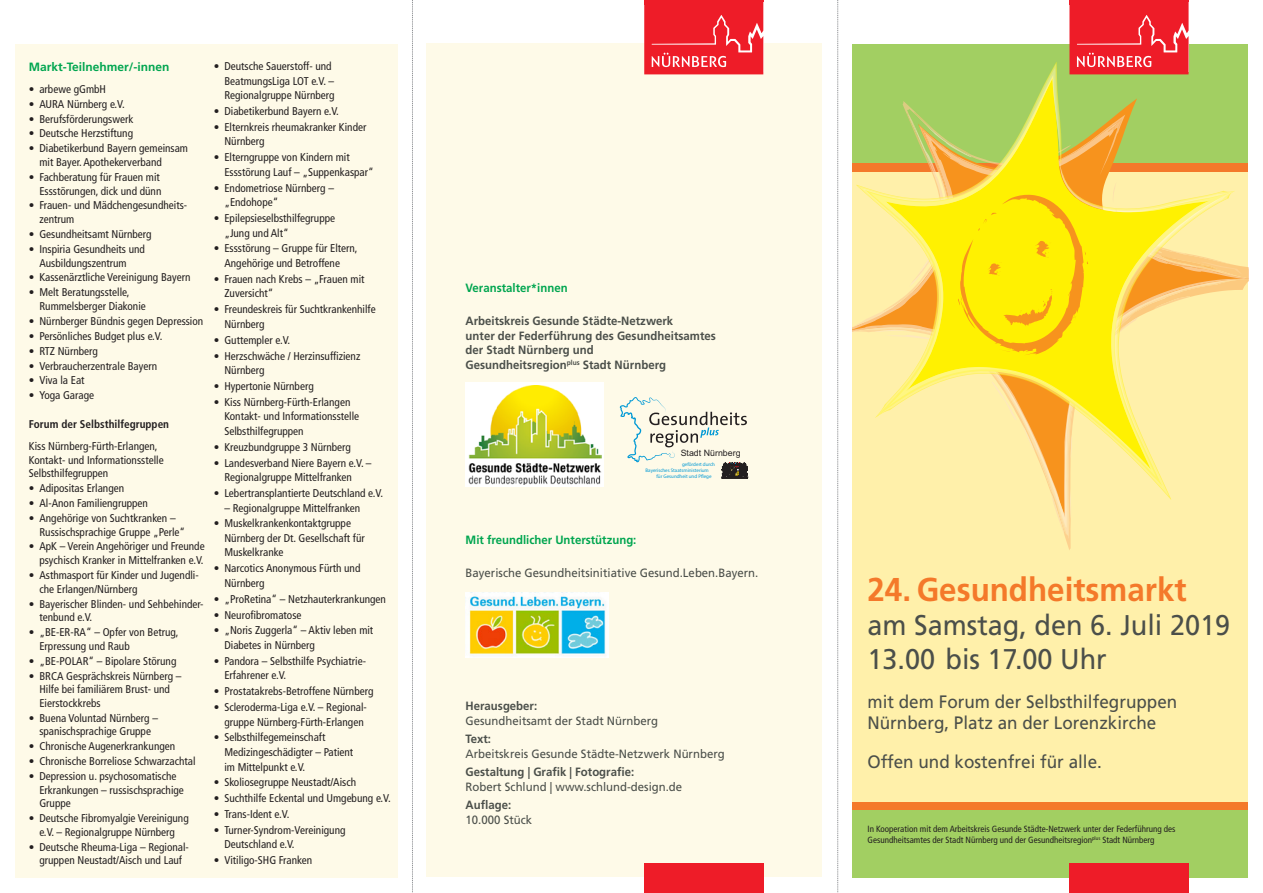
<style>
.page{position:relative;width:1263px;height:893px;background:#fff}
.page>*{position:absolute;margin:0;border:0;box-sizing:border-box;transform-origin:0 0}
.t1{font:700 33px "Frutiger LT Std";color:#f4792a;scale:.95 1}
.t2{font:28.5px/34.2px "Frutiger LT Std";color:#4b4f4a;scale:.95 1}
.t3{font:18px/21.6px "Frutiger LT Std";color:#4b4f4a;scale:.95 1}
.t4{font:12px/14.4px "Frutiger LT Std";color:#4b4f4a;scale:.95 1}
.t5{font:700 12px/14.4px "Frutiger LT Std";color:#4b4f4a;scale:.95 1}
.t6{font:700 12px "Frutiger LT Std";color:#00a54f;scale:.95 1}
.t7{font:700 12px "Frutiger LT Std";color:#00a54f}
.t8{font:condensed 11.25px/14.5px "Frutiger LT Std";color:#231f20}
.t9{font:700 condensed 11.25px "Frutiger LT Std";color:#231f20}
.t10{font:condensed 9px/10.8px "Frutiger LT Std";color:#231f20}
.t11{font:8.85px "Arial";color:#231f20}
.t12{font:5.1px "Univers LT Std";color:#0099d5}
.s1{font-weight:700}
</style>
<div class="page">
<div style="left:426px;top:44px;width:396px;height:833px;background:#fefae8"></div>
<div style="left:853px;top:45px;width:395px;height:833px;background:#fff0aa"></div>
<div style="left:853px;top:44px;width:395px;height:122px;background:#a2cf62"></div>
<div style="left:853px;top:802px;width:395px;height:8px;background:#f4792a"></div>
<div style="left:853px;top:811px;width:395px;height:67px;background:#a2cf62"></div>
<svg style="left:853px;top:101px;width:395px;height:449px"></svg>
<div style="left:1069px;top:863px;width:119px;height:30px;background:#ee1c28"></div>
<svg style="left:1069px;top:0;width:119px;height:74px;background:#ef2e39"></svg>
<div style="left:644px;top:863px;width:119px;height:30px;background:#ee1c28"></div>
<svg style="left:644px;top:0;width:119px;height:74px;background:#ef2e39"></svg>
<div style="left:466px;top:382px;width:138px;height:104px;background:#fff"></div>
<img style="left:469px;top:386px;width:132px;height:98px">
<svg style="left:620px;top:397px;width:128px;height:82px"></svg>
<img style="left:466px;top:592px;width:142px;height:65px">
<div style="left:15px;top:45px;width:383px;height:833px;background:#fefae8"></div>
<svg style="left:837px;top:0;width:1px;height:893px"></svg>
<svg style="left:412px;top:0;width:1px;height:893px"></svg>
<p class="t7" style="left:29px;top:59px;width:142px">Markt-Teilnehmer/-innen</p>
<p class="t8" style="left:29px;top:82px;width:79px">• arbewe gGmbH</p>
<p class="t8" style="left:29px;top:97px;width:97px">• AURA Nürnberg e.V.</p>
<p class="t8" style="left:29px;top:111px;width:106px">• Berufsförderungswerk</p>
<p class="t8" style="left:29px;top:126px;width:106px">• Deutsche Herzstiftung</p>
<p class="t8" style="left:39px;top:142px;width:150px;line-height:13.6px;text-indent:-10px">• Diabetikerbund Bayern gemeinsam mit Bayer. Apothekerverband</p>
<p class="t8" style="left:29px;top:170px;width:134px;line-height:13.6px;text-align:right">• Fachberatung für Frauen mit<br>Essstörungen, dick und dünn</p>
<p class="t8" style="left:39px;top:199px;width:148px;line-height:13.6px;text-indent:-10px">• Frauen- und Mädchengesundheits&shy;zentrum</p>
<p class="t8" style="left:29px;top:227px;width:124px">• Gesundheitsamt Nürnberg</p>
<p class="t8" style="left:39px;top:242px;width:107px;line-height:13.6px;text-indent:-10px">• Inspiria Gesundheits und<br>Ausbildungszentrum</p>
<p class="t8" style="left:29px;top:270px;width:163px">• Kassenärztliche Vereinigung Bayern</p>
<p class="t8" style="left:39px;top:286px;width:108px;line-height:13.6px;text-indent:-10px">• Melt Beratungsstelle,<br>Rummelsberger Diakonie</p>
<p class="t8" style="left:29px;top:314px;width:176px">• Nürnberger Bündnis gegen Depression</p>
<p class="t8" style="left:29px;top:329px;width:135px">• Persönliches Budget plus e.V.</p>
<p class="t8" style="left:29px;top:344px;width:71px">• RTZ Nürnberg</p>
<p class="t8" style="left:29px;top:358px;width:130px">• Verbraucherzentrale Bayern</p>
<p class="t8" style="left:29px;top:373px;width:57px">• Viva la Eat</p>
<p class="t8" style="left:29px;top:388px;width:67px">• Yoga Garage</p>
<p class="t9" style="left:29px;top:417px;width:142px">Forum der Selbsthilfegruppen</p>
<p class="t8" style="left:29px;top:439px;width:136px;line-height:13.6px">Kiss Nürnberg-Fürth-Erlangen,<br>Kontakt- und Informationsstelle<br>Selbsthilfegruppen</p>
<p class="t8" style="left:29px;top:481px;width:97px">• Adipositas Erlangen</p>
<p class="t8" style="left:29px;top:496px;width:121px">• Al-Anon Familiengruppen</p>
<p class="t8" style="left:39px;top:511px;width:147px;line-height:13.6px;text-indent:-10px">• Angehörige von Suchtkranken –<br>Russischsprachige Gruppe „Perle“</p>
<p class="t8" style="left:29px;top:540px;width:177px;line-height:13.6px;text-align:right">• ApK – Verein Angehöriger und Freunde psychisch Kranker in Mittelfranken e.V.</p>
<p class="t8" style="left:39px;top:568px;width:161px;line-height:13.6px;text-indent:-10px">• Asthmasport für Kinder und Jugendli&shy;che Erlangen/Nürnberg</p>
<p class="t8" style="left:39px;top:597px;width:166px;line-height:13.6px;text-indent:-10px">• Bayerischer Blinden- und Sehbehinder&shy;tenbund e.V.</p>
<p class="t8" style="left:39px;top:625px;width:141px;line-height:13.6px;text-indent:-10px">• „BE-ER-RA“ – Opfer von Betrug,<br>Erpressung und Raub</p>
<p class="t8" style="left:29px;top:653px;width:149px">• „BE-POLAR“ – Bipolare Störung</p>
<p class="t8" style="left:39px;top:669px;width:144px;line-height:13.6px;text-indent:-10px">• BRCA Gesprächskreis Nürnberg –<br>Hilfe bei familiärem Brust- und<br>Eierstockkrebs</p>
<p class="t8" style="left:29px;top:711px;width:131px;line-height:13.6px;text-align:center">• Buena Voluntad Nürnberg – spanischsprachige Gruppe</p>
<p class="t8" style="left:29px;top:739px;width:148px">• Chronische Augenerkrankungen</p>
<p class="t8" style="left:29px;top:754px;width:168px">• Chronische Borreliose Schwarzachtal</p>
<p class="t8" style="left:39px;top:769px;width:146px;line-height:13.6px;text-indent:-10px">• Depression u. psychosomatische<br>Erkrankungen – russischsprachige<br>Gruppe</p>
<p class="t8" style="left:29px;top:811px;width:161px;line-height:13.6px;text-align:center">• Deutsche Fibromyalgie Vereinigung e.V. – Regionalgruppe Nürnberg</p>
<p class="t8" style="left:29px;top:840px;width:161px;line-height:13.6px;text-align:center">• Deutsche Rheuma-Liga – Regional&shy;gruppen Neustadt/Aisch und Lauf</p>
<p class="t8" style="left:224px;top:59px;width:112px;text-indent:-10px">• Deutsche Sauerstoff- und<br>BeatmungsLiga LOT e.V. –<br>Regionalgruppe Nürnberg</p>
<p class="t8" style="left:214px;top:104px;width:127px">• Diabetikerbund Bayern e.V.</p>
<p class="t8" style="left:224px;top:120px;width:144px;text-indent:-10px">• Elternkreis rheumakranker Kinder<br>Nürnberg</p>
<p class="t8" style="left:224px;top:150px;width:151px;text-indent:-10px">• Elterngruppe von Kindern mit<br>Essstörung Lauf – „Suppenkaspar“</p>
<p class="t8" style="left:224px;top:181px;width:111px;text-indent:-10px">• Endometriose Nürnberg – „Endohope“</p>
<p class="t8" style="left:224px;top:211px;width:112px;text-indent:-10px">• Epilepsieselbsthilfegruppe „Jung und Alt“</p>
<p class="t8" style="left:224px;top:241px;width:135px;text-indent:-10px">• Essstörung – Gruppe für Eltern,<br>Angehörige und Betroffene</p>
<p class="t8" style="left:224px;top:272px;width:142px;text-indent:-10px">• Frauen nach Krebs – „Frauen mit<br>Zuversicht“</p>
<p class="t8" style="left:224px;top:302px;width:153px;text-indent:-10px">• Freundeskreis für Suchtkrankenhilfe<br>Nürnberg</p>
<p class="t8" style="left:214px;top:333px;width:78px">• Guttempler e.V.</p>
<p class="t8" style="left:224px;top:348px;width:138px;text-indent:-10px">• Herzschwäche / Herzinsuffizienz<br>Nürnberg</p>
<p class="t8" style="left:214px;top:379px;width:101px">• Hypertonie Nürnberg</p>
<p class="t8" style="left:224px;top:395px;width:136px;text-indent:-10px">• Kiss Nürnberg-Fürth-Erlangen<br>Kontakt- und Informationsstelle<br>Selbsthilfegruppen</p>
<p class="t8" style="left:214px;top:440px;width:139px">• Kreuzbundgruppe 3 Nürnberg</p>
<p class="t8" style="left:224px;top:455px;width:149px;text-indent:-10px">• Landesverband Niere Bayern e.V. –<br>Regionalgruppe Mittelfranken</p>
<p class="t8" style="left:214px;top:486px;width:171px">• Lebertransplantierte Deutschland e.V.</p>
<p class="t8" style="left:224px;top:500px;width:137px">– Regionalgruppe Mittelfranken</p>
<p class="t8" style="left:224px;top:516px;width:142px;text-indent:-10px">• Muskelkrankenkontaktgruppe<br>Nürnberg der Dt. Gesellschaft für<br>Muskelkranke</p>
<p class="t8" style="left:224px;top:561px;width:138px;text-indent:-10px">• Narcotics Anonymous Fürth und<br>Nürnberg</p>
<p class="t8" style="left:214px;top:592px;width:174px">• „ProRetina“ – Netzhauterkrankungen</p>
<p class="t8" style="left:214px;top:607px;width:89px">• Neurofibromatose</p>
<p class="t8" style="left:224px;top:623px;width:150px;text-indent:-10px">• „Noris Zuggerla“ – Aktiv leben mit<br>Diabetes in Nürnberg</p>
<p class="t8" style="left:224px;top:654px;width:143px;text-indent:-10px">• Pandora – Selbsthilfe Psychiatrie-<br>Erfahrener e.V.</p>
<p class="t8" style="left:214px;top:684px;width:161px">• Prostatakrebs-Betroffene Nürnberg</p>
<p class="t8" style="left:214px;top:700px;width:154px;text-align:right">• Scleroderma-Liga e.V. – Regional&shy;gruppe Nürnberg-Fürth-Erlangen</p>
<p class="t8" style="left:224px;top:730px;width:130px;text-indent:-10px">• Selbsthilfegemeinschaft<br>Medizingeschädigter – Patient im Mittelpunkt e.V.</p>
<p class="t8" style="left:214px;top:775px;width:144px">• Skoliosegruppe Neustadt/Aisch</p>
<p class="t8" style="left:214px;top:791px;width:178px">• Suchthilfe Eckental und Umgebung e.V.</p>
<p class="t8" style="left:214px;top:807px;width:77px">• Trans-Ident e.V.</p>
<p class="t8" style="left:224px;top:823px;width:123px;text-indent:-10px">• Turner-Syndrom-Vereinigung<br>Deutschland e.V.</p>
<p class="t8" style="left:214px;top:853px;width:100px">• Vitiligo-SHG Franken</p>
<p class="t6" style="left:466px;top:281px;width:109px">Veranstalter*innen</p>
<p class="t5" style="left:466px;top:314px;width:265px">Arbeitskreis Gesunde Städte-Netzwerk<br>unter der Federführung des Gesundheitsamtes der Stadt Nürnberg und<br>Gesundheitsregion<sup>plus</sup> Stadt Nürnberg</p>
<p class="t11" style="left:681px;top:447px;width:61px">Stadt Nürnberg</p>
<p class="t12" style="left:682px;top:461px;width:34px">gefördert durch</p>
<p class="t12" style="left:645px;top:467px;width:65px">Bayerisches Staatsministerium</p>
<p class="t12" style="left:656px;top:474px;width:57px">für Gesundheit und Pflege</p>
<p class="t6" style="left:466px;top:533px;width:181px">Mit freundlicher Unterstützung:</p>
<p class="t4" style="left:466px;top:566px;width:310px">Bayerische Gesundheitsinitiative Gesund.Leben.Bayern.</p>
<p class="t4" style="left:466px;top:699px;width:204px"><span class="s1">Herausgeber:<br></span>Gesundheitsamt der Stadt Nürnberg</p>
<p class="t4" style="left:466px;top:732px;width:274px"><span class="s1">Text:<br></span>Arbeitskreis Gesunde Städte-Netzwerk Nürnberg</p>
<p class="t4" style="left:466px;top:765px;width:230px"><span class="s1">Gestaltung | Grafik | Fotografie:<br></span>Robert Schlund | www.schlund-design.de</p>
<p class="t4" style="left:466px;top:798px;width:72px"><span class="s1">Auflage:<br></span>10.000 Stück</p>
<p class="t1" style="left:867px;top:570px;width:337px">24. Gesundheitsmarkt</p>
<p class="t2" style="left:867px;top:608px;width:383px">am Samstag, den 6. Juli 2019<br>13.00 bis 17.00 Uhr</p>
<p class="t3" style="left:867px;top:691px;width:328px">mit dem Forum der Selbsthilfegruppen<br>Nürnberg, Platz an der Lorenzkirche</p>
<p class="t3" style="left:867px;top:751px;width:248px">Offen und kostenfrei für alle.</p>
<p class="t10" style="left:867px;top:824px;width:310px">In Kooperation mit dem Arbeitskreis Gesunde Städte-Netzwerk unter der Federführung des<br>Gesundheitsamtes der Stadt Nürnberg und der Gesundheitsregion<sup>plus</sup> Stadt Nürnberg</p>
</div>
